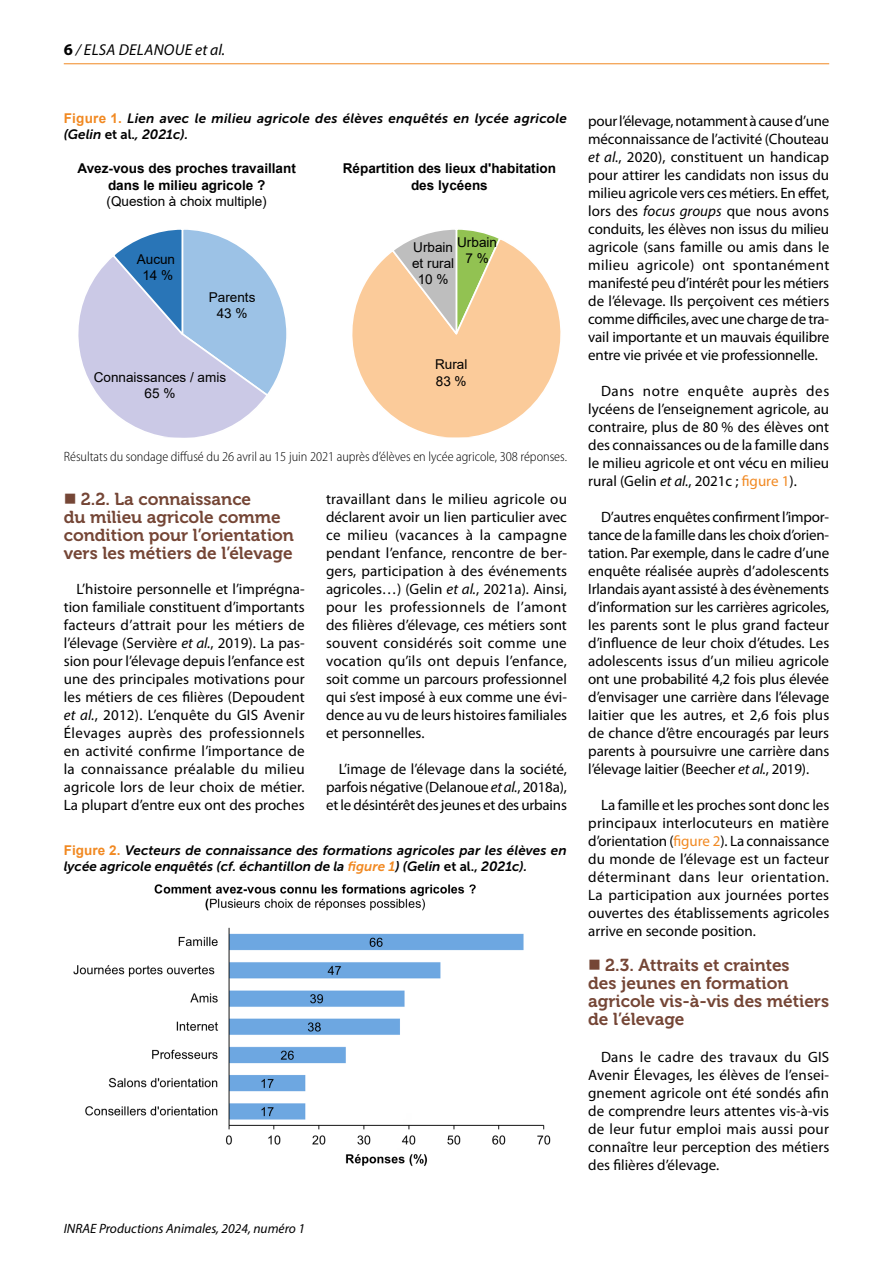
<style>
.page{position:relative;width:893px;height:1263px;background:#fff}
.page>*{position:absolute;margin:0;border:0;box-sizing:border-box;transform-origin:0 0}
.t1{font:17.25px/18px "Museo 700";color:#754636}
.t2{font:italic 15.75px "Myriad Pro";color:#000}
._08_Texte{font:15px/18px "Myriad Pro";color:#000;text-align:justify}
._09_Titre_Encadré__F{font:italic 13.5px/15.8px "Museo Sans 700";letter-spacing:.005em;color:#000}
.t3{font:700 13.5px/16.2px "Arial";color:#000;text-align:center}
._13_Notes{font:300 semi-condensed 13.5px "Myriad Pro";color:#000}
.t4{font:13.5px/16.2px "Arial";color:#000;text-align:center}
.t5{font:italic 13.5px "Myriad Pro";color:#000}
.s1{font-weight:700;font-style:normal;font-size:16.5px}
.s2{font-family:"Arial";font-weight:700;font-style:normal;color:#f18922}
.s3{font-style:normal}
.s4{font-weight:400}
.s5{font-style:italic}
.s6{color:#f18922}
</style>
<div class="page">
<hr style="left:64px;top:63px;width:765px;height:1px;background:#f18922">
<svg style="left:78px;top:229px;width:209px;height:209px"></svg>
<svg style="left:352px;top:240px;width:209px;height:198px"></svg>
<svg style="left:390px;top:229px;width:112px;height:112px;background:#d9cba2"></svg>
<img style="left:73px;top:884px;width:478px;height:282px">
<p class="t2" style="left:64px;top:40px;width:66px"><span class="s1">6</span> / Elsa delanoue</p>
<p class="t2" style="left:195px;top:40px;width:31px">et al.</p>
<p class="_09_Titre_Encadré__F" style="left:64px;top:110px;width:505px"><span class="s2">Figure 1.</span> Lien avec le milieu agricole des élèves enquêtés en lycée agricole (Gelin <span class="s3">et al.</span>, 2021c).</p>
<p class="t3" style="left:77px;top:161px;width:220px">Avez-vous des proches travaillant dans le milieu agricole ? <span class="s4">(Question à choix multiple)</span></p>
<p class="t3" style="left:343px;top:161px;width:215px">Répartition des lieux d'habitation des lycéens</p>
<p class="t4" style="left:137px;top:251px;width:40px">Aucun<br>14 %</p>
<p class="t4" style="left:209px;top:289px;width:48px">Parents<br>43 %</p>
<p class="t4" style="left:94px;top:369px;width:134px">Connaissances / amis<br>65 %</p>
<p class="t4" style="left:412px;top:239px;width:44px">Urbain et rural<br>10 %</p>
<p class="t4" style="left:457px;top:234px;width:41px">Urbain<br>7 %</p>
<p class="t4" style="left:435px;top:356px;width:34px;text-align:left">Rural<br>83 %</p>
<p class="_13_Notes" style="left:64px;top:449px;width:505px">Résultats du sondage diffusé du 26 avril au 15 juin 2021 auprès d’élèves en lycée agricole, 308 réponses.</p>
<p class="t1" style="left:64px;top:490px;width:232px;text-indent:17px">2.2. La connaissance<br>du milieu agricole comme condition pour l’orientation vers les métiers de l’élevage</p>
<p class="_08_Texte" style="left:64px;top:580px;width:243px;text-indent:13px">L’histoire personnelle et l’imprégna&shy;tion familiale constituent d’importants facteurs d’attrait pour les métiers de l’élevage (Servière <span class="s5">et al.</span>, 2019). La pas&shy;sion pour l’élevage depuis l’enfance est une des principales motivations pour les métiers de ces filières (Depoudent <span class="s5">et al.</span>, 2012). L’enquête du GIS Avenir Élevages auprès des professionnels en activité confirme l’importance de la connaissance préalable du milieu agricole lors de leur choix de métier.<br>La plupart d’entre eux ont des proches</p>
<p class="_08_Texte" style="left:326px;top:490px;width:243px">travaillant dans le milieu agricole ou déclarent avoir un lien particulier avec ce milieu (vacances à la campagne pendant l’enfance, rencontre de ber&shy;gers, participation à des événements agricoles…) (Gelin <span class="s5">et al.</span>, 2021a). Ainsi, pour les professionnels de l’amont des filières d’élevage, ces métiers sont souvent considérés soit comme une vocation qu’ils ont depuis l’enfance, soit comme un parcours professionnel qui s’est imposé à eux comme une évi&shy;dence au vu de leurs histoires familiales et personnelles.</p>
<p class="_08_Texte" style="left:326px;top:760px;width:242px;text-indent:13px">L’image de l’élevage dans la société, parfois négative (Delanoue <span class="s5">et al.</span>, 2018a), et le désintérêt des jeunes et des urbains</p>
<p class="_09_Titre_Encadré__F" style="left:64px;top:843px;width:504px"><span class="s2">Figure 2.</span> Vecteurs de connaissance des formations agricoles par les élèves en lycée agricole enquêtés (cf. échantillon de la <span class="s6">figure 1</span>) (Gelin <span class="s3">et al.,</span> 2021c).</p>
<p class="t5" style="left:64px;top:1220px;width:243px">INRAE Productions Animales, 2024, numéro 1</p>
<p class="_08_Texte" style="left:588px;top:112px;width:243px">pour l’élevage, notamment à cause d’une méconnaissance de l’activité (Chouteau <span class="s5">et al.</span>, 2020), constituent un handicap pour attirer les candidats non issus du milieu agricole vers ces métiers. En effet, lors des <span class="s5">focus groups</span> que nous avons conduits, les élèves non issus du milieu agricole (sans famille ou amis dans le milieu agricole) ont spontanément manifesté peu d’intérêt pour les métiers de l’élevage. Ils perçoivent ces métiers comme difficiles, avec une charge de tra&shy;vail importante et un mauvais équilibre entre vie privée et vie professionnelle.</p>
<p class="_08_Texte" style="left:588px;top:382px;width:243px;text-indent:13px">Dans notre enquête auprès des lycéens de l’enseignement agricole, au contraire, plus de 80 % des élèves ont des connaissances ou de la famille dans le milieu agricole et ont vécu en milieu rural (Gelin <span class="s5">et al.</span>, 2021c ; <span class="s6">figure 1</span>).</p>
<p class="_08_Texte" style="left:588px;top:508px;width:243px;text-indent:13px">D’autres enquêtes confirment l’impor&shy;tance de la famille dans les choix d’orien&shy;tation. Par exemple, dans le cadre d’une enquête réalisée auprès d’adolescents Irlandais ayant assisté à des évènements d’information sur les carrières agricoles, les parents sont le plus grand facteur d’influence de leur choix d’études. Les adolescents issus d’un milieu agricole ont une probabilité 4,2 fois plus élevée d’envisager une carrière dans l’élevage laitier que les autres, et 2,6 fois plus de chance d’être encouragés par leurs parents à poursuivre une carrière dans l’élevage laitier (Beecher <span class="s5">et al.</span>, 2019).</p>
<p class="_08_Texte" style="left:588px;top:796px;width:243px;text-indent:13px">La famille et les proches sont donc les principaux interlocuteurs en matière d’orientation (<span class="s6">figure 2</span>). La connaissance du monde de l’élevage est un facteur déterminant dans leur orientation.<br>La participation aux journées portes ouvertes des établissements agricoles arrive en seconde position.</p>
<p class="t1" style="left:588px;top:956px;width:242px;text-indent:17px">2.3. Attraits et craintes<br>des jeunes en formation agricole vis-à-vis des métiers de l’élevage</p>
<p class="_08_Texte" style="left:588px;top:1048px;width:243px;text-indent:13px">Dans le cadre des travaux du GIS Avenir Élevages, les élèves de l’ensei&shy;gnement agricole ont été sondés afin de comprendre leurs attentes vis-à-vis de leur futur emploi mais aussi pour connaître leur perception des métiers des filières d’élevage.</p>
</div>
